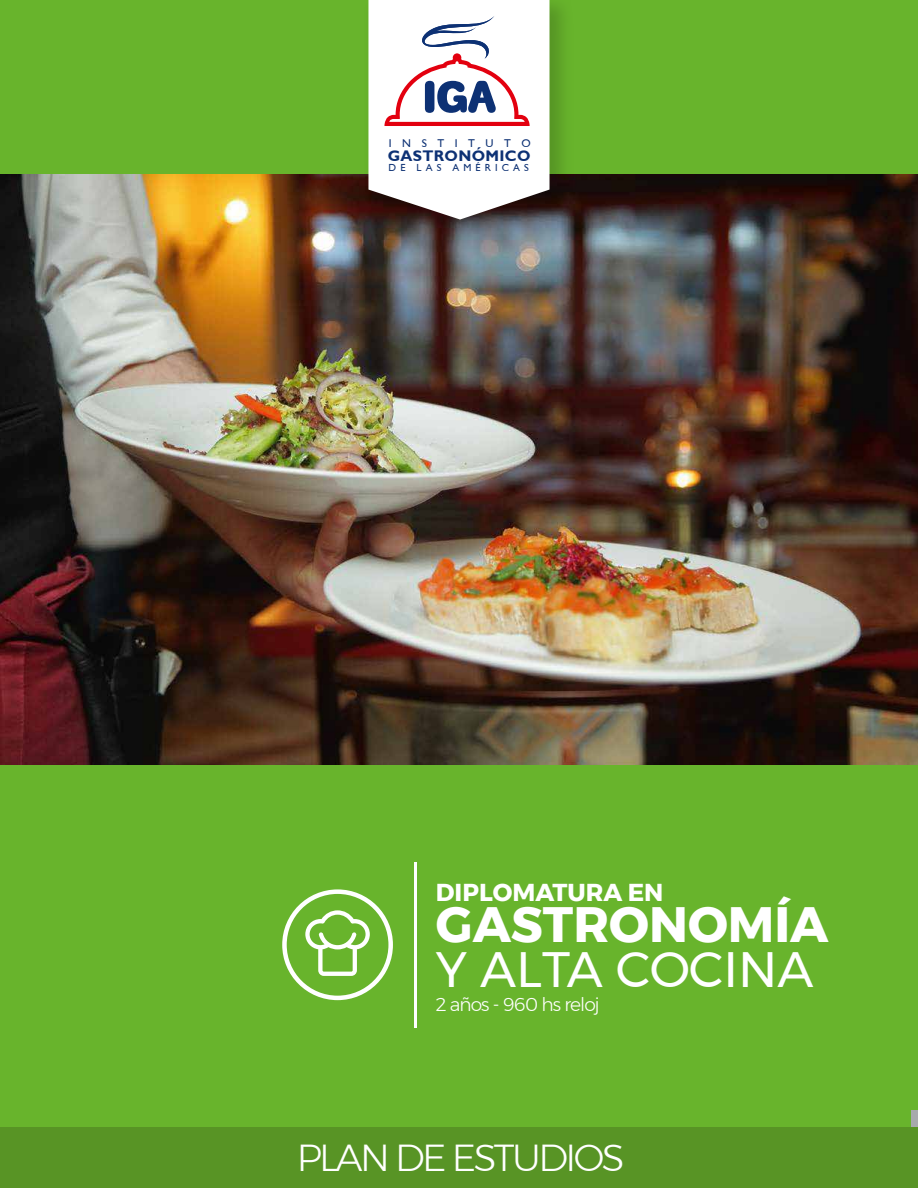
<style>
.page{position:relative;width:918px;height:1188px;background:#fff}
.page>*{position:absolute;margin:0;border:0;box-sizing:border-box;transform-origin:0 0}
.t1{font:700 49.5px "Montserrat";color:#fff}
.t2{font:49.5px "Montserrat";color:#fff}
.t3{font:300 37.5px "Montserrat";letter-spacing:-.07em;color:#fff}
.t4{font:700 24.45px "Montserrat";color:#fff}
.t5{font:300 18.6px "Montserrat";letter-spacing:-.05em;color:#fff}
.t6{font:700 15.45px "Gill Sans";letter-spacing:.02em;color:#0d3174}
.t7{font:11.25px "Gill Sans";letter-spacing:.93em;color:#0d3174}
.t8{font:10.2px "Gill Sans";letter-spacing:.4em;color:#0d3174}
</style>
<div class="page">
<img style="left:0;top:173px;width:918px;height:592px">
<div style="left:0;top:0;width:918px;height:173px;background:#68b42c"></div>
<div style="left:0;top:765px;width:918px;height:423px;background:#68b42c"></div>
<hr style="left:414px;top:862px;width:3px;height:165px;background:#fff">
<div style="left:911px;top:1110px;width:7px;height:50px;background:#a7a9ac"></div>
<div style="left:0;top:1128px;width:918px;height:60px;background:#589425"></div>
<div style="left:282px;top:889px;width:111px;height:111px;border:4px solid #fff;border-radius:50%"></div>
<svg style="left:305px;top:910px;width:65px;height:66px"></svg>
<img style="left:357px;top:4px;width:222px;height:246px">
<svg style="left:368px;top:0;width:182px;height:220px;background:#e3dbde"></svg>
<p class="t7" style="left:389px;top:137px;width:143px">INSTITUTO</p>
<p class="t8" style="left:389px;top:162px;width:142px">DE LAS AMÉRICAS</p>
<p class="t6" style="left:388px;top:147px;width:144px">GASTRONÓMICO</p>
<h3 class="t4" style="left:436px;top:872px;width:229px">DIPLOMATURA EN</h3>
<h1 class="t1" style="left:436px;top:885px;width:394px">GASTRONOMÍA</h1>
<h1 class="t2" style="left:436px;top:931px;width:379px">Y ALTA COCINA</h1>
<p class="t5" style="left:436px;top:990px;width:165px">2 años - 960 hs reloj</p>
<h2 class="t3" style="left:297px;top:1130px;width:329px">PLAN DE ESTUDIOS</h2>
</div>
